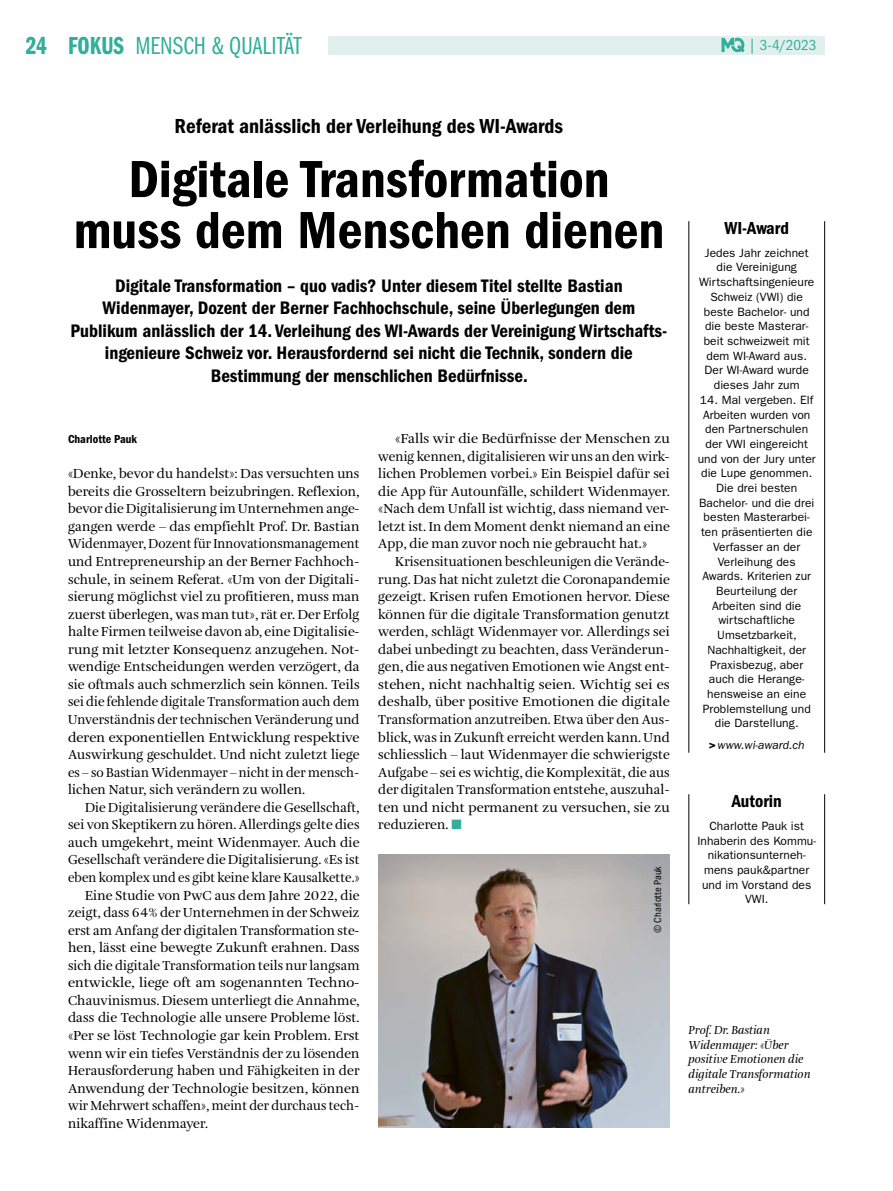
<style>
.page{position:relative;width:893px;height:1191px;background:#fff}
.page>*{position:absolute;margin:0;border:0;box-sizing:border-box;transform-origin:0 0}
.t1{font:54px/51px "ITC Franklin Gothic Std Dm Cd";color:#000;text-align:center}
.t2{font:25.5px "ITC Franklin Gothic Std Bk Cp";color:#32ae9b}
.t3{font:21px "ITC Franklin Gothic Std Dm Cd";color:#000}
.t4{font:18.75px/22.5px "ITC Franklin Gothic Std Dm Cd";color:#000;text-align:center}
.t5{font:18px "ITC Franklin Gothic Std Dm Cd";color:#000}
.t6{font:condensed 15px "ITC Franklin Gothic Std";color:#32ae9b}
.t7{font:13.5px/17.5px "Amalia Pro";letter-spacing:.005em;color:#000;text-align:justify}
.t8{font:13.5px/17.5px "Amalia Pro";letter-spacing:.005em;color:#000;text-align:justify;scale:1.04 1}
.t9{font:13.5px "Amalia Pro";letter-spacing:.005em;color:#000;scale:.95 1}
.t10{font:13.5px "Amalia Pro";letter-spacing:.005em;color:#000;scale:.96 1}
.t11{font:13.5px "Amalia Pro";letter-spacing:.005em;color:#000;scale:1.05 1}
.t12{font:12px/14.7px "ITC Franklin Gothic Std";letter-spacing:.005em;color:#000;text-align:center}
.t13{font:italic 12px/14.7px "Amalia Pro";color:#000}
.t14{font:italic 12px "ITC Franklin Gothic Std";letter-spacing:.005em;color:#000}
.t15{font:12px "ITC Franklin Gothic Std Dm Cd";color:#000}
.t16{font:condensed 10.5px "ITC Franklin Gothic Std";color:#000}
.s1{font-family:"ITC Franklin Gothic Std Dm Cp"}
.s2{color:#32ae9b}
.s3{font-weight:600;font-style:normal}
</style>
<div class="page">
<div style="left:69px;top:36px;width:756px;height:18px;background:#e1f0ec"></div>
<svg style="left:721px;top:38px;width:24px;height:15px"></svg>
<div style="left:68px;top:36px;width:259px;height:18px;background:#fff"></div>
<hr style="left:688px;top:794px;width:1px;height:110px;background:#000">
<hr style="left:824px;top:794px;width:1px;height:110px;background:#000">
<hr style="left:688px;top:221px;width:1px;height:531px;background:#000">
<hr style="left:824px;top:221px;width:1px;height:531px;background:#000">
<img style="left:378px;top:855px;width:292px;height:272px">
<h2 class="t2" style="left:26px;top:31px;width:278px"><span class="s1">24 FOKUS</span> MENSCH &amp; QUALITÄT</h2>
<p class="t6" style="left:748px;top:37px;width:69px">| 3-4/2023</p>
<h3 class="t3" style="left:175px;top:114px;width:390px">Referat anlässlich der Verleihung des WI-Awards</h3>
<h1 class="t1" style="left:74px;top:154px;width:592px">Digitale Transformation muss dem Menschen dienen</h1>
<p class="t4" style="left:71px;top:274px;width:598px">Digitale Transformation – quo vadis? Unter diesem Titel stellte Bastian Widenmayer, Dozent der Berner Fachhochschule, seine Überlegungen dem Publikum anlässlich der 14. Verleihung des WI-Awards der Vereinigung Wirtschafts&shy;ingenieure Schweiz vor. Herausfordernd sei nicht die Technik, sondern die Bestimmung der menschlichen Bedürfnisse.</p>
<p class="t15" style="left:68px;top:432px;width:70px">Charlotte Pauk</p>
<p class="t7" style="left:68px;top:465px;width:293px">«Denke, bevor du handelst»: Das versuchten uns bereits die Grosseltern beizubringen. Reflexion, bevor die Digitalisierung im Unternehmen ange&shy;gangen werde – das empfiehlt Prof. Dr. Bastian Widenmayer, Dozent für Innovationsmanagement und Entrepreneurship an der Berner Fachhoch&shy;schule, in seinem Referat. «Um von der Digitali&shy;sierung möglichst viel zu profitieren, muss man zuerst überlegen, was man tut», rät er. Der Erfolg halte Firmen teilweise davon ab, eine Digitalisie&shy;rung mit letzter Konsequenz anzugehen. Not&shy;wendige Entscheidungen werden verzögert, da sie oftmals auch schmerzlich sein können. Teils sei die fehlende digitale Transformation auch dem Unverständnis der technischen Veränderung und deren exponentiellen Entwicklung respektive Auswirkung geschuldet. Und nicht zuletzt liege es – so Bastian Widenmayer – nicht in der mensch&shy;lichen Natur, sich verändern zu wollen.</p>
<p class="t7" style="left:85px;top:799px;width:276px">Die Digitalisierung verändere die Gesellschaft,</p>
<p class="t7" style="left:68px;top:816px;width:293px">sei von Skeptikern zu hören. Allerdings gelte dies</p>
<p class="t7" style="left:68px;top:834px;width:293px">auch umgekehrt, meint Widenmayer. Auch die</p>
<p class="t7" style="left:68px;top:851px;width:293px">Gesellschaft verändere die Digitalisierung. «Es ist</p>
<p class="t9" style="left:68px;top:869px;width:308px">eben komplex und es gibt keine klare Kausalkette.»</p>
<p class="t7" style="left:85px;top:886px;width:276px">Eine Studie von PwC aus dem Jahre 2022, die</p>
<p class="t7" style="left:68px;top:904px;width:293px">zeigt, dass 64% der Unternehmen in der Schweiz</p>
<p class="t7" style="left:68px;top:922px;width:293px">erst am Anfang der digitalen Transformation ste-</p>
<p class="t7" style="left:68px;top:939px;width:293px">hen, lässt eine bewegte Zukunft erahnen. Dass</p>
<p class="t7" style="left:68px;top:957px;width:293px">sich die digitale Transformation teils nur langsam</p>
<p class="t11" style="left:68px;top:974px;width:279px">entwickle, liege oft am sogenannten Techno-</p>
<p class="t7" style="left:68px;top:992px;width:293px">Chauvinismus. Diesem unterliegt die Annahme,</p>
<p class="t7" style="left:68px;top:1009px;width:293px">dass die Technologie alle unsere Probleme löst.</p>
<p class="t7" style="left:68px;top:1027px;width:293px">«Per se löst Technologie gar kein Problem. Erst</p>
<p class="t7" style="left:68px;top:1044px;width:293px">wenn wir ein tiefes Verständnis der zu lösenden</p>
<p class="t7" style="left:68px;top:1062px;width:293px">Herausforderung haben und Fähigkeiten in der</p>
<p class="t7" style="left:68px;top:1080px;width:293px">Anwendung der Technologie besitzen, können</p>
<p class="t10" style="left:68px;top:1097px;width:305px">wir Mehrwert schaffen», meint der durchaus tech-</p>
<p class="t7" style="left:68px;top:1115px;width:142px">nikaffine Widenmayer.</p>
<p class="t8" style="left:378px;top:430px;width:282px;text-indent:17px">«Falls wir die Bedürfnisse der Menschen zu wenig kennen, digitalisieren wir uns an den wirk&shy;lichen Problemen vorbei.» Ein Beispiel dafür sei die App für Autounfälle, schildert Widenmayer. «Nach dem Unfall ist wichtig, dass niemand ver&shy;letzt ist. In dem Moment denkt niemand an eine App, die man zuvor noch nie gebraucht hat.»</p>
<p class="t7" style="left:378px;top:553px;width:293px;text-indent:17px">Krisensituationen beschleunigen die Verände&shy;rung. Das hat nicht zuletzt die Coronapandemie gezeigt. Krisen rufen Emotionen hervor. Diese können für die digitale Transformation genutzt werden, schlägt Widenmayer vor. Allerdings sei dabei unbedingt zu beachten, dass Veränderun&shy;gen, die aus negativen Emotionen wie Angst ent&shy;stehen, nicht nachhaltig seien. Wichtig sei es deshalb, über positive Emotionen die digitale Transformation anzutreiben. Etwa über den Aus&shy;blick, was in Zukunft erreicht werden kann. Und schliesslich – laut Widenmayer die schwierigste Aufgabe – sei es wichtig, die Komplexität, die aus der digitalen Transformation entstehe, auszuhal&shy;ten und nicht permanent zu versuchen, sie zu reduzieren. <span class="s2">■</span></p>
<p class="t16" style="left:652px;top:933px;width:69px;rotate:-90deg">© Charlotte Pauk</p>
<h3 class="t5" style="left:724px;top:217px;width:66px">WI-Award</h3>
<p class="t12" style="left:699px;top:245px;width:117px">Jedes Jahr zeichnet die Vereinigung<br>Wirtschaftsingenieure<br>Schweiz (VWI) die beste Bachelor- und die beste Masterar&shy;beit schweizweit mit dem WI-Award aus.<br>Der WI-Award wurde dieses Jahr zum</p>
<p class="t12" style="left:698px;top:392px;width:120px">14. Mal vergeben. Elf<br>Arbeiten wurden von den Partnerschulen der VWI eingereicht und von der Jury unter die Lupe genommen.<br>Die drei besten<br>Bachelor- und die drei besten Masterarbei&shy;ten präsentierten die<br>Verfasser an der<br>Verleihung des<br>Awards. Kriterien zur<br>Beurteilung der<br>Arbeiten sind die wirtschaftliche<br>Umsetzbarkeit,<br>Nachhaltigkeit, der<br>Praxisbezug, aber auch die Herange&shy;hensweise an eine<br>Problemstellung und die Darstellung.</p>
<p class="t14" style="left:709px;top:738px;width:97px"><span class="s3">&gt;</span>www.wi-award.ch</p>
<h3 class="t5" style="left:732px;top:790px;width:51px">Autorin</h3>
<p class="t12" style="left:697px;top:818px;width:120px">Charlotte Pauk ist<br>Inhaberin des Kommu&shy;nikationsunterneh&shy;mens pauk&amp;partner und im Vorstand des<br>VWI.</p>
<p class="t13" style="left:688px;top:1023px;width:124px">Prof. Dr. Bastian<br>Widenmayer: «Über positive Emotionen die digitale Transformation antreiben.»</p>
</div>
